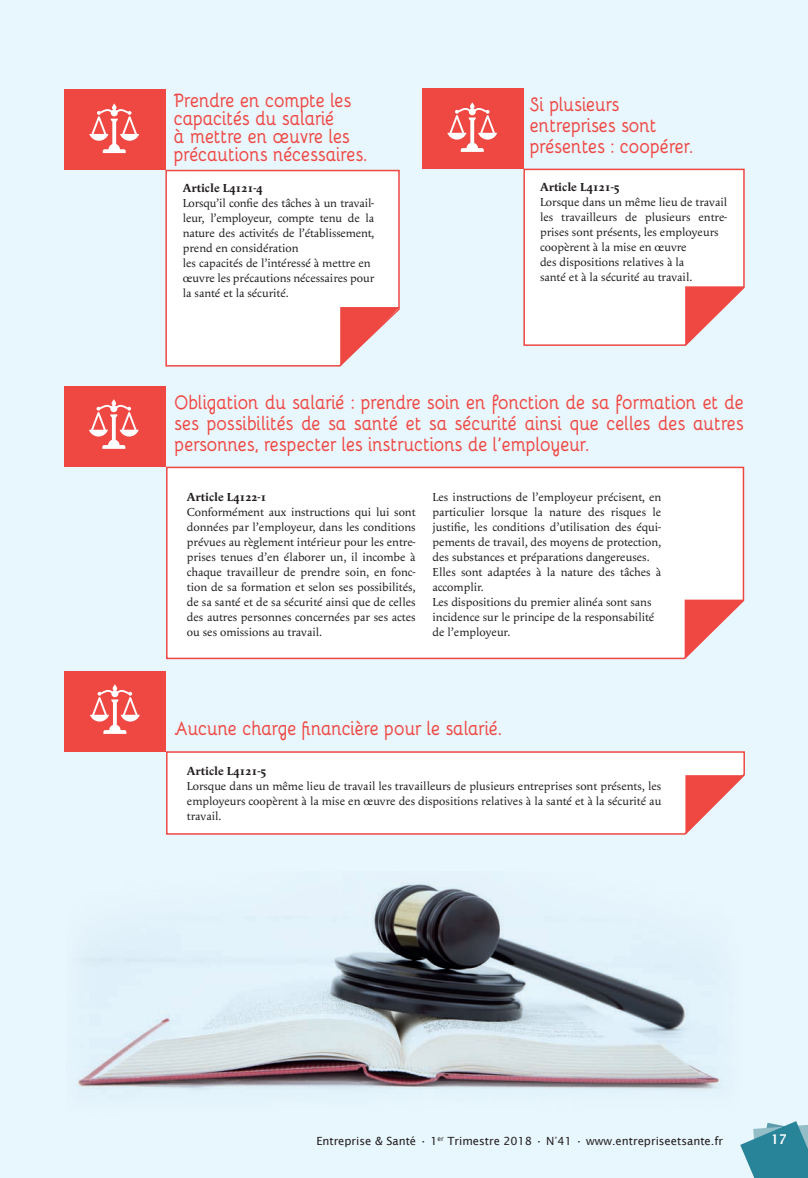
<style>
.page{position:relative;width:808px;height:1178px;background:#e8f6fd}
.page>*{position:absolute;margin:0;border:0;box-sizing:border-box;transform-origin:0 0}
.t1{font:700 19.5px/21px "Bellota";letter-spacing:-.02em;color:#ef4843;scale:.9 1}
.t2{font:600 13.5px "Lucida Sans";color:#fff;scale:.9 1}
.t3{font:12px/15px "Apolline";color:#231f20}
.t4{font:700 12px "Apolline";color:#231f20}
.t5{font:11.25px "Lucida Sans";color:#231f20}
</style>
<div class="page">
<svg style="left:165px;top:169px;width:235px;height:198px"></svg>
<svg style="left:523px;top:168px;width:222px;height:179px"></svg>
<svg style="left:340px;top:307px;width:60px;height:60px;background:#eb9d9e"></svg>
<svg style="left:685px;top:286px;width:60px;height:60px;background:#eb9d9e"></svg>
<svg style="left:740px;top:1121px;width:68px;height:57px;background:#559eb0"></svg>
<img style="left:66px;top:872px;width:675px;height:241px">
<svg style="left:165px;top:750px;width:581px;height:85px"></svg>
<svg style="left:685px;top:775px;width:60px;height:60px;background:#eba0a1"></svg>
<svg style="left:165px;top:466px;width:580px;height:194px"></svg>
<svg style="left:685px;top:600px;width:59px;height:59px;background:#eb9d9e"></svg>
<div style="left:64px;top:386px;width:102px;height:81px;background:#ef4843"></div>
<div style="left:64px;top:671px;width:102px;height:81px;background:#ef4843"></div>
<div style="left:64px;top:89px;width:101px;height:81px;background:#ef4843"></div>
<div style="left:422px;top:88px;width:101px;height:81px;background:#ef4843"></div>
<svg style="left:89px;top:399px;width:50px;height:50px"></svg>
<svg style="left:90px;top:684px;width:50px;height:50px"></svg>
<svg style="left:89px;top:103px;width:50px;height:50px"></svg>
<svg style="left:447px;top:102px;width:50px;height:50px"></svg>
<h1 class="t1" style="left:174px;top:90px;width:217px;line-height:18px">Prendre en compte les capacités du salarié<br>à mettre en œuvre les précautions nécessaires.</h1>
<p class="t4" style="left:183px;top:181px;width:81px">Article L4121-4</p>
<p class="t3" style="left:183px;top:195px;width:193px">Lorsqu’il confie des tâches à un travail&shy;leur, l’employeur, compte tenu de la nature des activités de l’établissement, prend en considération<br>les capacités de l’intéressé à mettre en œuvre les précautions nécessaires pour la santé et la sécurité.</p>
<h1 class="t1" style="left:530px;top:92px;width:183px">Si plusieurs entreprises sont présentes : coopérer.</h1>
<p class="t4" style="left:540px;top:180px;width:81px">Article L4121-5</p>
<p class="t3" style="left:540px;top:194px;width:189px">Lorsque dans un même lieu de travail les travailleurs de plusieurs entre&shy;prises sont présents, les employeurs coopèrent à la mise en œuvre<br>des dispositions relatives à la<br>santé et à la sécurité au travail.</p>
<h1 class="t1" style="left:175px;top:390px;width:634px;text-align:justify">Obligation du salarié : prendre soin en fonction de sa formation et de ses possibilités de sa santé et sa sécurité ainsi que celles des autres personnes, respecter les instructions de l’employeur.</h1>
<p class="t4" style="left:187px;top:490px;width:81px">Article L4122-1</p>
<p class="t3" style="left:187px;top:505px;width:230px;text-align:justify">Conformément aux instructions qui lui sont données par l’employeur, dans les conditions prévues au règlement intérieur pour les entre&shy;prises tenues d’en élaborer un, il incombe à chaque travailleur de prendre soin, en fonc&shy;tion de sa formation et selon ses possibilités, de sa santé et de sa sécurité ainsi que de celles des autres personnes concernées par ses actes ou ses omissions au travail.</p>
<p class="t3" style="left:433px;top:490px;width:230px">Les instructions de l’employeur précisent, en particulier lorsque la nature des risques le justifie, les conditions d’utilisation des équi&shy;pements de travail, des moyens de protection, des substances et préparations dangereuses.<br>Elles sont adaptées à la nature des tâches à accomplir.<br>Les dispositions du premier alinéa sont sans incidence sur le principe de la responsabilité de l’employeur.</p>
<h1 class="t1" style="left:175px;top:717px;width:365px">Aucune charge financière pour le salarié.</h1>
<p class="t4" style="left:187px;top:764px;width:81px">Article L4121-5</p>
<p class="t3" style="left:187px;top:778px;width:476px;text-align:justify">Lorsque dans un même lieu de travail les travailleurs de plusieurs entreprises sont présents, les employeurs coopèrent à la mise en œuvre des dispositions relatives à la santé et à la sécurité au travail.</p>
<p class="t5" style="left:316px;top:1134px;width:408px">Entreprise &amp; Santé • 1<sup>er</sup> Trimestre 2018 • N°41 • www.entrepriseetsante.fr</p>
<p class="t2" style="left:771px;top:1132px;width:19px">17</p>
</div>
